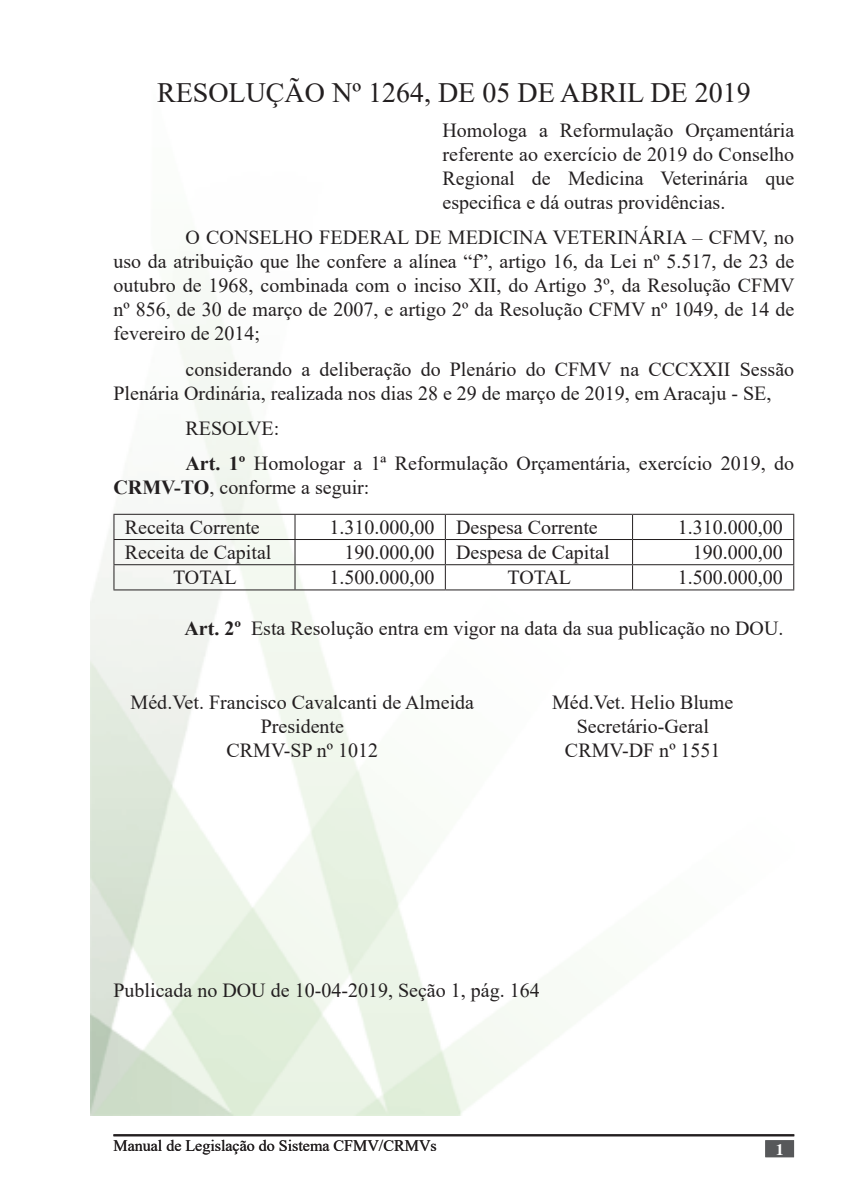
<style>
.page{position:relative;width:851px;height:1191px;background:#fff}
.page>*{position:absolute;margin:0;border:0;box-sizing:border-box;transform-origin:0 0}
.t1{font:28px "Times New Roman";color:#231f20}
.Recuo_de_corpo_de_te{font:20px/24px "Times New Roman";color:#231f20;text-align:justify}
.Corpo_de_texto{font:20px/24px "Times New Roman";color:#231f20}
.t2{font:16px "Times New Roman";color:#231f20}
.Apresentação{font:700 16px "Times";color:#fff}
.s1{font-weight:700}
</style>
<div class="page">
<hr style="left:113px;top:1134px;width:681px;height:2px;background:#231f20">
<div style="left:765px;top:1140px;width:28px;height:17px;background:#57585a;border:2px solid #57585a"></div>
<hr style="left:113px;top:514px;width:182px;height:1px;background:#231f20">
<hr style="left:295px;top:514px;width:150px;height:1px;background:#231f20">
<hr style="left:445px;top:514px;width:187px;height:1px;background:#231f20">
<hr style="left:632px;top:514px;width:162px;height:1px;background:#231f20">
<hr style="left:113px;top:539px;width:182px;height:1px;background:#231f20">
<hr style="left:295px;top:539px;width:150px;height:1px;background:#231f20">
<hr style="left:445px;top:539px;width:187px;height:1px;background:#231f20">
<hr style="left:632px;top:539px;width:162px;height:1px;background:#231f20">
<hr style="left:113px;top:564px;width:182px;height:1px;background:#231f20">
<hr style="left:295px;top:564px;width:150px;height:1px;background:#231f20">
<hr style="left:445px;top:564px;width:187px;height:1px;background:#231f20">
<hr style="left:632px;top:564px;width:162px;height:1px;background:#231f20">
<hr style="left:113px;top:589px;width:182px;height:1px;background:#231f20">
<hr style="left:295px;top:589px;width:150px;height:1px;background:#231f20">
<hr style="left:445px;top:589px;width:187px;height:1px;background:#231f20">
<hr style="left:632px;top:589px;width:162px;height:1px;background:#231f20">
<svg style="left:113px;top:515px;width:1px;height:74px"></svg>
<svg style="left:294px;top:515px;width:1px;height:74px"></svg>
<svg style="left:445px;top:515px;width:1px;height:74px"></svg>
<svg style="left:632px;top:515px;width:1px;height:74px"></svg>
<svg style="left:793px;top:515px;width:1px;height:74px"></svg>
<p class="t1" style="left:157px;top:72px;width:595px">RESOLUÇÃO Nº 1264, DE 05 DE ABRIL DE 2019</p>
<p class="Recuo_de_corpo_de_te" style="left:442px;top:118px;width:353px">Homologa a Reformulação Orçamentária referente ao exercício de 2019 do Conselho Regional de Medicina Veterinária que especifica e dá outras providências.</p>
<p class="Recuo_de_corpo_de_te" style="left:113px;top:225px;width:682px;text-indent:72px">O CONSELHO FEDERAL DE MEDICINA VETERINÁRIA – CFMV, no uso da atribuição que lhe confere a alínea “f”, artigo 16, da Lei nº 5.517, de 23 de outubro de 1968, combinada com o inciso XII, do Artigo 3º, da Resolução CFMV nº 856, de 30 de março de 2007, e artigo 2º da Resolução CFMV nº 1049, de 14 de fevereiro de 2014;</p>
<p class="Recuo_de_corpo_de_te" style="left:113px;top:356px;width:682px;text-indent:72px">considerando a deliberação do Plenário do CFMV na CCCXXII Sessão<br>Plenária Ordinária, realizada nos dias 28 e 29 de março de 2019, em Aracaju - SE,</p>
<p class="Recuo_de_corpo_de_te" style="left:185px;top:416px;width:95px">RESOLVE:</p>
<p class="Corpo_de_texto" style="left:113px;top:451px;width:682px;text-indent:72px"><span class="s1">Art. 1º</span> Homologar a 1ª Reformulação Orçamentária, exercício 2019, do<br><span class="s1">CRMV-TO</span>, conforme a seguir:</p>
<p class="Recuo_de_corpo_de_te" style="left:125px;top:514px;width:136px">Receita Corrente</p>
<p class="Recuo_de_corpo_de_te" style="left:329px;top:514px;width:106px">1.310.000,00</p>
<p class="Recuo_de_corpo_de_te" style="left:456px;top:514px;width:143px">Despesa Corrente</p>
<p class="Recuo_de_corpo_de_te" style="left:677px;top:514px;width:106px">1.310.000,00</p>
<p class="Recuo_de_corpo_de_te" style="left:125px;top:540px;width:148px">Receita de Capital</p>
<p class="Recuo_de_corpo_de_te" style="left:344px;top:540px;width:91px">190.000,00</p>
<p class="Recuo_de_corpo_de_te" style="left:456px;top:540px;width:155px">Despesa de Capital</p>
<p class="Recuo_de_corpo_de_te" style="left:692px;top:540px;width:91px">190.000,00</p>
<p class="Recuo_de_corpo_de_te" style="left:173px;top:565px;width:65px">TOTAL</p>
<p class="Recuo_de_corpo_de_te" style="left:329px;top:565px;width:106px">1.500.000,00</p>
<p class="Recuo_de_corpo_de_te" style="left:507px;top:565px;width:65px">TOTAL</p>
<p class="Recuo_de_corpo_de_te" style="left:677px;top:565px;width:106px">1.500.000,00</p>
<p class="Recuo_de_corpo_de_te" style="left:184px;top:616px;width:600px"><span class="s1">Art. 2º</span> Esta Resolução entra em vigor na data da sua publicação no DOU.</p>
<p class="Recuo_de_corpo_de_te" style="left:131px;top:690px;width:345px">Méd.Vet. Francisco Cavalcanti de Almeida</p>
<p class="Recuo_de_corpo_de_te" style="left:261px;top:714px;width:85px">Presidente</p>
<p class="Recuo_de_corpo_de_te" style="left:226px;top:738px;width:153px">CRMV-SP nº 1012</p>
<p class="Recuo_de_corpo_de_te" style="left:552px;top:690px;width:183px">Méd.Vet. Helio Blume</p>
<p class="Recuo_de_corpo_de_te" style="left:576px;top:714px;width:134px">Secretário-Geral</p>
<p class="Recuo_de_corpo_de_te" style="left:565px;top:738px;width:157px">CRMV-DF nº 1551</p>
<p class="Recuo_de_corpo_de_te" style="left:113px;top:978px;width:428px">Publicada no DOU de 10-04-2019, Seção 1, pág. 164</p>
<p class="t2" style="left:113px;top:1134px;width:325px">Manual de Legislação do Sistema CFMV/CRMVs</p>
<p class="Apresentação" style="left:775px;top:1140px;width:9px">1</p>
</div>
